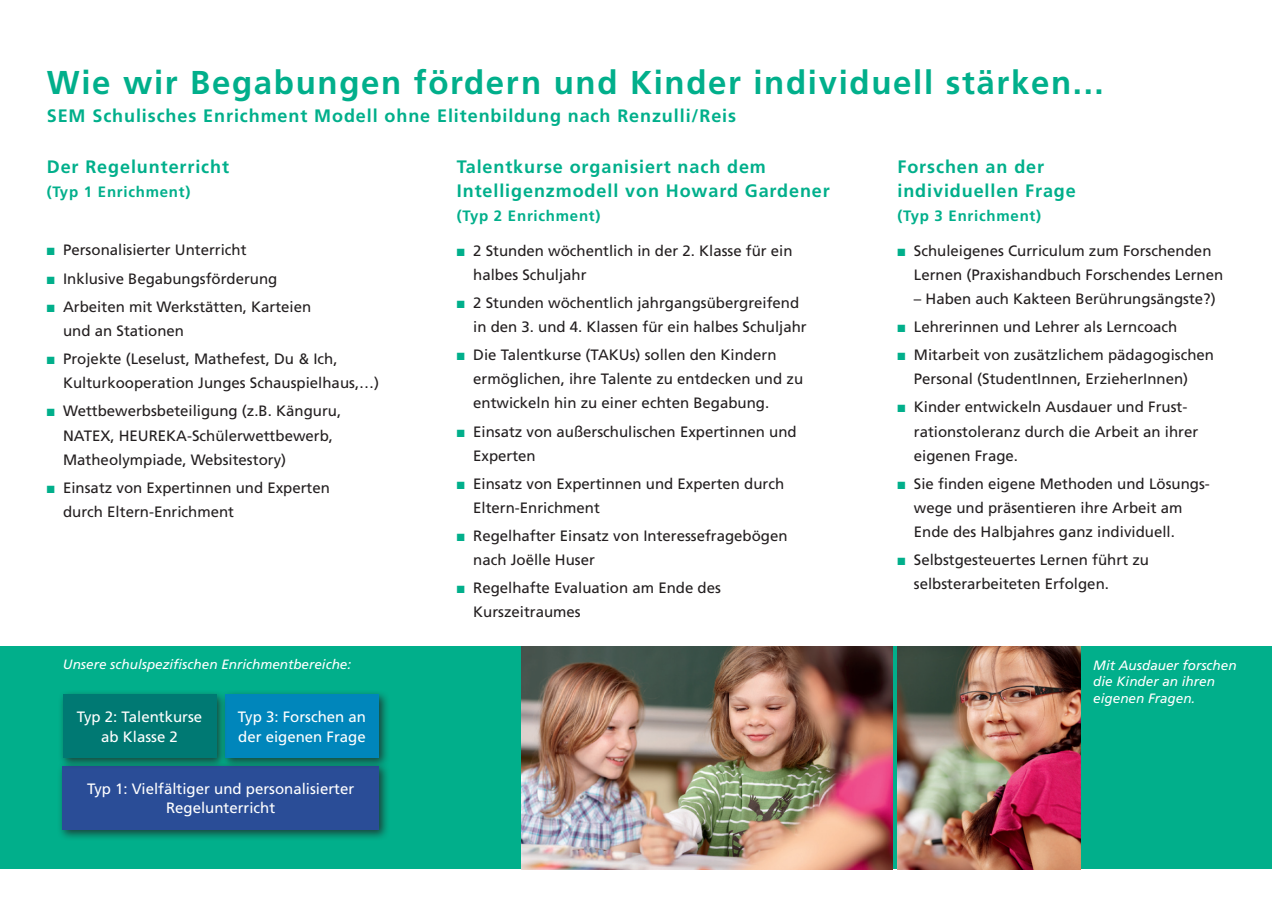
<style>
.page{position:relative;width:1272px;height:902px;background:#fff}
.page>*{position:absolute;margin:0;border:0;box-sizing:border-box;transform-origin:0 0}
.t1{font:700 33px "Frutiger LT";letter-spacing:.05em;color:#01af8b}
.t2{font:700 18px/24px "Frutiger LT";letter-spacing:.05em;color:#01af8b}
.t3{font:15px/24px "Frutiger LT";color:#231f20}
.t4{font:15px/19.5px "Frutiger LT";color:#fff;text-align:center}
.t5{font:700 15px "Frutiger LT";letter-spacing:.05em;color:#01af8b}
.t6{font:italic 13.5px/16.5px "Frutiger LT";color:#fff}
.s1{color:#01af8b}
</style>
<div class="page">
<div style="left:0;top:646px;width:1271px;height:222px;background:#01af8b"></div>
<img style="left:521px;top:646px;width:371px;height:222px">
<img style="left:897px;top:646px;width:183px;height:222px">
<div style="left:57px;top:760px;width:333px;height:80px;background:#231f20;opacity:.75"></div>
<div style="left:63px;top:765px;width:316px;height:64px;background:#2a4d97"></div>
<div style="left:220px;top:689px;width:170px;height:80px;background:#231f20;opacity:.75"></div>
<div style="left:225px;top:694px;width:153px;height:64px;background:#0086bb"></div>
<div style="left:58px;top:689px;width:169px;height:80px;background:#231f20;opacity:.75"></div>
<div style="left:63px;top:694px;width:153px;height:64px;background:#007973"></div>
<p class="t1" style="left:47px;top:63px;width:1058px">Wie wir Begabungen fördern und Kinder individuell stärken...</p>
<p class="t2" style="left:47px;top:104px;width:691px">SEM Schulisches Enrichment Modell ohne Elitenbildung nach Renzulli/Reis</p>
<p class="t2" style="left:47px;top:155px;width:184px">Der Regelunterricht</p>
<p class="t5" style="left:47px;top:183px;width:145px">(Typ 1 Enrichment)</p>
<p class="t2" style="left:457px;top:155px;width:374px">Talentkurse organisiert nach dem<br>Intelligenzmodell von Howard Gardener</p>
<p class="t5" style="left:457px;top:207px;width:145px">(Typ 2 Enrichment)</p>
<p class="t3" style="left:473px;top:238px;width:321px;text-indent:-16px"><span class="s1">■</span> 2 Stunden wöchentlich in der 2. Klasse für ein halbes Schuljahr</p>
<p class="t3" style="left:473px;top:291px;width:335px;text-indent:-16px"><span class="s1">■</span> 2 Stunden wöchentlich jahrgangsübergreifend in den 3. und 4. Klassen für ein halbes Schuljahr</p>
<p class="t3" style="left:473px;top:343px;width:331px;text-indent:-16px"><span class="s1">■</span> Die Talentkurse (TAKUs) sollen den Kindern ermöglichen, ihre Talente zu entdecken und zu entwickeln hin zu einer echten Begabung.</p>
<p class="t3" style="left:473px;top:419px;width:325px;text-indent:-16px"><span class="s1">■</span> Einsatz von außerschulischen Expertinnen und<br>Experten</p>
<p class="t3" style="left:473px;top:471px;width:312px;text-indent:-16px"><span class="s1">■</span> Einsatz von Expertinnen und Experten durch<br>Eltern-Enrichment</p>
<p class="t3" style="left:473px;top:524px;width:316px;text-indent:-16px"><span class="s1">■</span> Regelhafter Einsatz von Interessefragebögen nach Joëlle Huser</p>
<p class="t3" style="left:473px;top:576px;width:249px;text-indent:-16px"><span class="s1">■</span> Regelhafte Evaluation am Ende des<br>Kurszeitraumes</p>
<p class="t2" style="left:897px;top:155px;width:180px">Forschen an der individuellen Frage</p>
<p class="t5" style="left:897px;top:207px;width:145px">(Typ 3 Enrichment)</p>
<p class="t3" style="left:913px;top:238px;width:311px;text-indent:-16px"><span class="s1">■</span> Schuleigenes Curriculum zum Forschenden<br>Lernen (Praxishandbuch Forschendes Lernen</p>
<p class="t3" style="left:913px;top:286px;width:303px">– Haben auch Kakteen Berührungsängste?)</p>
<p class="t3" style="left:897px;top:315px;width:281px"><span class="s1">■</span> Lehrerinnen und Lehrer als Lerncoach</p>
<p class="t3" style="left:913px;top:343px;width:302px;text-indent:-16px"><span class="s1">■</span> Mitarbeit von zusätzlichem pädagogischen<br>Personal (StudentInnen, ErzieherInnen)</p>
<p class="t3" style="left:913px;top:395px;width:286px;text-indent:-16px"><span class="s1">■</span> Kinder entwickeln Ausdauer und Frust&shy;rationstoleranz durch die Arbeit an ihrer eigenen Frage.</p>
<p class="t3" style="left:913px;top:471px;width:297px;text-indent:-16px"><span class="s1">■</span> Sie finden eigene Methoden und Lösungs&shy;wege und präsentieren ihre Arbeit am<br>Ende des Halbjahres ganz individuell.</p>
<p class="t3" style="left:913px;top:548px;width:237px;text-indent:-16px"><span class="s1">■</span> Selbstgesteuertes Lernen führt zu selbsterarbeiteten Erfolgen.</p>
<p class="t3" style="left:47px;top:238px;width:201px"><span class="s1">■</span> Personalisierter Unterricht</p>
<p class="t3" style="left:47px;top:266px;width:232px"><span class="s1">■</span> Inklusive Begabungsförderung</p>
<p class="t3" style="left:63px;top:295px;width:249px;text-indent:-16px"><span class="s1">■</span> Arbeiten mit Werkstätten, Karteien und an Stationen</p>
<p class="t3" style="left:63px;top:347px;width:317px;text-indent:-16px"><span class="s1">■</span> Projekte (Leselust, Mathefest, Du &amp; Ich,<br>Kulturkooperation Junges Schauspielhaus,…)</p>
<p class="t3" style="left:63px;top:399px;width:279px;text-indent:-16px"><span class="s1">■</span> Wettbewerbsbeteiligung (z.B. Känguru,<br>NATEX, HEUREKA-Schülerwettbewerb,<br>Matheolympiade, Websitestory)</p>
<p class="t3" style="left:63px;top:475px;width:268px;text-indent:-16px"><span class="s1">■</span> Einsatz von Expertinnen und Experten durch Eltern-Enrichment</p>
<p class="t6" style="left:63px;top:656px;width:290px">Unsere schulspezifischen Enrichmentbereiche:</p>
<p class="t4" style="left:77px;top:707px;width:127px">Typ 2: Talentkurse ab Klasse 2</p>
<p class="t4" style="left:238px;top:707px;width:130px;text-align:left">Typ 3: Forschen an der eigenen Frage</p>
<p class="t4" style="left:87px;top:778px;width:269px">Typ 1: Vielfältiger und personalisierter<br>Regelunterricht</p>
<p class="t6" style="left:1093px;top:656px;width:145px">Mit Ausdauer forschen die Kinder an ihren eigenen Fragen.</p>
</div>
